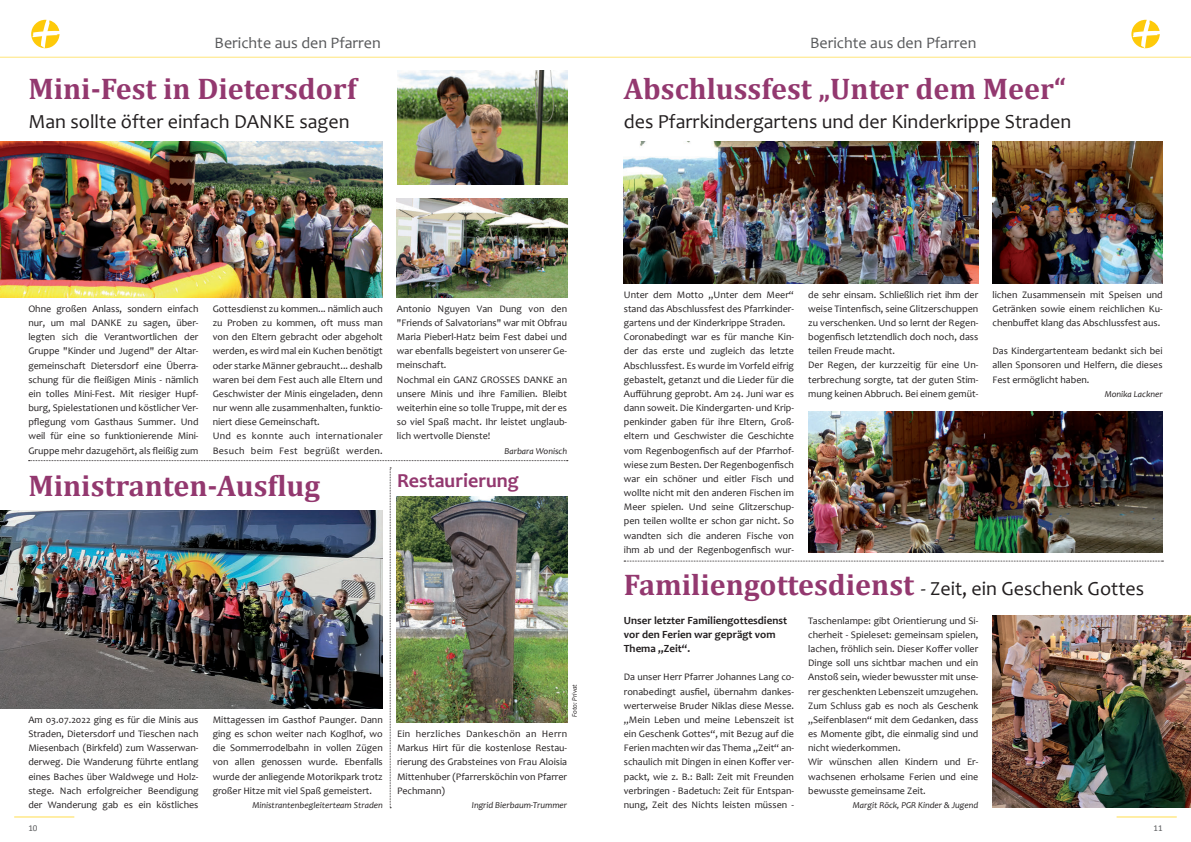
<style>
.page{position:relative;width:1191px;height:842px;background:#fff}
.page>*{position:absolute;margin:0;border:0;box-sizing:border-box;transform-origin:0 0}
.t1{font:700 30px "Cambria";color:#93386f}
.t2{font:20px "Candara";color:#231f20}
.t3{font:700 20px "Candara";color:#93386f}
.t4{font:16px "Candara";color:#57585a}
.t5{font:700 11px/14.2px "Candara";color:#231f20}
.t6{font:10px/14.2px "Candara";color:#231f20;text-align:justify}
.t7{font:italic 9px "Candara";color:#231f20}
.t8{font:9px "Calibri";color:#57585a}
.t9{font:italic 7px "Candara";color:#231f20}
.s1{font-family:"Cambria";font-weight:700;font-size:30px;color:#93386f}
</style>
<div class="page">
<hr style="left:0;top:57px;width:1191px;height:1px;background:#ffe578">
<hr style="left:14px;top:816px;width:60px;height:1px;background:#ffde4e">
<hr style="left:1116px;top:816px;width:60px;height:1px;background:#ffde4e">
<svg style="left:1131px;top:20px;width:28px;height:28px"></svg>
<svg style="left:31px;top:20px;width:29px;height:28px"></svg>
<img style="left:992px;top:615px;width:199px;height:193px">
<svg style="left:624px;top:561px;width:539px;height:1px"></svg>
<svg style="left:29px;top:460px;width:539px;height:1px"></svg>
<img style="left:992px;top:142px;width:170px;height:141px">
<img style="left:808px;top:411px;width:354px;height:142px">
<img style="left:624px;top:142px;width:354px;height:141px">
<img style="left:0;top:142px;width:383px;height:156px">
<img style="left:0;top:510px;width:383px;height:199px">
<img style="left:397px;top:71px;width:170px;height:113px">
<img style="left:397px;top:198px;width:170px;height:100px">
<img style="left:397px;top:496px;width:170px;height:227px">
<svg style="left:390px;top:468px;width:1px;height:340px"></svg>
<h3 class="t4" style="left:215px;top:33px;width:168px">Berichte aus den Pfarren</h3>
<h3 class="t4" style="left:810px;top:33px;width:168px">Berichte aus den Pfarren</h3>
<h1 class="t1" style="left:28px;top:71px;width:330px">Mini-Fest in Dietersdorf</h1>
<h2 class="t2" style="left:28px;top:109px;width:323px">Man sollte öfter einfach DANKE sagen</h2>
<h1 class="t1" style="left:624px;top:71px;width:444px">Abschlussfest „Unter dem Meer“</h1>
<h2 class="t2" style="left:624px;top:109px;width:449px">des Pfarrkindergartens und der Kinderkrippe Straden</h2>
<p class="t6" style="left:28px;top:301px;width:172px">Ohne großen Anlass, sondern einfach nur, um mal DANKE zu sagen, über&shy;legten sich die Verantwortlichen der Gruppe "Kinder und Jugend" der Altar&shy;gemeinschaft Dietersdorf eine Überra&shy;schung für die fleißigen Minis - nämlich ein tolles Mini-Fest. Mit riesiger Hupf&shy;burg, Spielestationen und köstlicher Ver&shy;pflegung vom Gasthaus Summer. Und weil für eine so funktionierende Mini-Gruppe mehr dazugehört, als fleißig zum</p>
<p class="t6" style="left:213px;top:301px;width:172px;text-align:left">Gottesdienst zu kommen... nämlich auch zu Proben zu kommen, oft muss man von den Eltern gebracht oder abgeholt werden, es wird mal ein Kuchen benötigt oder starke Männer gebraucht... deshalb waren bei dem Fest auch alle Eltern und Geschwister der Minis eingeladen, denn nur wenn alle zusammenhalten, funktio&shy;niert diese Gemeinschaft.<br>Und es konnte auch internationaler Besuch beim Fest begrüßt werden.</p>
<p class="t6" style="left:397px;top:301px;width:172px;text-align:left">Antonio Nguyen Van Dung von den "Friends of Salvatorians" war mit Obfrau Maria Pieberl-Hatz beim Fest dabei und war ebenfalls begeistert von unserer Ge&shy;meinschaft.<br>Nochmal ein GANZ GROSSES DANKE an unsere Minis und ihre Familien. Bleibt weiterhin eine so tolle Truppe, mit der es so viel Spaß macht. Ihr leistet unglaub&shy;lich wertvolle Dienste!</p>
<p class="t7" style="left:504px;top:445px;width:64px">Barbara Wonisch</p>
<h1 class="t1" style="left:28px;top:468px;width:293px">Ministranten-Ausflug</h1>
<h2 class="t3" style="left:397px;top:468px;width:123px">Restaurierung</h2>
<p class="t6" style="left:28px;top:713px;width:172px">Am 03.07.2022 ging es für die Minis aus Straden, Dietersdorf und Tieschen nach Miesenbach (Birkfeld) zum Wasserwan&shy;derweg. Die Wanderung führte entlang eines Baches über Waldwege und Holz&shy;stege. Nach erfolgreicher Beendigung der Wanderung gab es ein köstliches</p>
<p class="t6" style="left:213px;top:712px;width:172px">Mittagessen im Gasthof Paunger. Dann ging es schon weiter nach Koglhof, wo die Sommerrodelbahn in vollen Zügen von allen genossen wurde. Ebenfalls wurde der anliegende Motorikpark trotz großer Hitze mit viel Spaß gemeistert.</p>
<p class="t7" style="left:252px;top:800px;width:132px">Ministrantenbegleiterteam Straden</p>
<p class="t9" style="left:570px;top:717px;width:35px;rotate:-90deg">Foto: Privat</p>
<p class="t6" style="left:397px;top:727px;width:172px">Ein herzliches Dankeschön an Herrn Markus Hirt für die kostenlose Restau&shy;rierung des Grabsteines von Frau Aloisia Mittenhuber (Pfarrersköchin von Pfarrer Pechmann)</p>
<p class="t7" style="left:472px;top:800px;width:97px">Ingrid Bierbaum-Trummer</p>
<p class="t6" style="left:624px;top:287px;width:172px;text-align:left">Unter dem Motto „Unter dem Meer“ stand das Abschlussfest des Pfarrkinder&shy;gartens und der Kinderkrippe Straden.<br>Coronabedingt war es für manche Kin&shy;der das erste und zugleich das letzte Abschlussfest. Es wurde im Vorfeld eifrig gebastelt, getanzt und die Lieder für die Aufführung geprobt. Am 24. Juni war es dann soweit. Die Kindergarten- und Krip&shy;penkinder gaben für ihre Eltern, Groß&shy;eltern und Geschwister die Geschichte vom Regenbogenfisch auf der Pfarrhof&shy;wiese zum Besten. Der Regenbogenfisch war ein schöner und eitler Fisch und wollte nicht mit den anderen Fischen im Meer spielen. Und seine Glitzerschup&shy;pen teilen wollte er schon gar nicht. So wandten sich die anderen Fische von ihm ab und der Regenbogenfisch wur-</p>
<p class="t6" style="left:808px;top:287px;width:172px;text-align:left">de sehr einsam. Schließlich riet ihm der weise Tintenfisch, seine Glitzerschuppen zu verschenken. Und so lernt der Regen&shy;bogenfisch letztendlich doch noch, dass teilen Freude macht.<br>Der Regen, der kurzzeitig für eine Un&shy;terbrechung sorgte, tat der guten Stim&shy;mung keinen Abbruch. Bei einem gemüt-</p>
<p class="t6" style="left:992px;top:287px;width:172px">lichen Zusammensein mit Speisen und Getränken sowie einem reichlichen Ku&shy;chenbuffet klang das Abschlussfest aus.</p>
<p class="t6" style="left:992px;top:344px;width:172px">Das Kindergartenteam bedankt sich bei allen Sponsoren und Helfern, die dieses Fest ermöglicht haben.</p>
<p class="t7" style="left:1104px;top:388px;width:59px">Monika Lackner</p>
<h2 class="t2" style="left:624px;top:577px;width:522px"><span class="s1">Familiengottesdienst</span> - Zeit, ein Geschenk Gottes</h2>
<p class="t5" style="left:624px;top:613px;width:165px">Unser letzter Familiengottesdienst vor den Ferien war geprägt vom<br>Thema „Zeit“.</p>
<p class="t6" style="left:624px;top:670px;width:172px">Da unser Herr Pfarrer Johannes Lang co&shy;ronabedingt ausfiel, übernahm dankes&shy;werterweise Bruder Niklas diese Messe. „Mein Leben und meine Lebenszeit ist ein Geschenk Gottes“, mit Bezug auf die Ferien machten wir das Thema „Zeit“ an&shy;schaulich mit Dingen in einen Koffer ver&shy;packt, wie z. B.: Ball: Zeit mit Freunden verbringen - Badetuch: Zeit für Entspan&shy;nung, Zeit des Nichts leisten müssen -</p>
<p class="t6" style="left:808px;top:613px;width:172px;text-align:left">Taschenlampe: gibt Orientierung und Si&shy;cherheit - Spieleset: gemeinsam spielen, lachen, fröhlich sein. Dieser Koffer voller Dinge soll uns sichtbar machen und ein Anstoß sein, wieder bewusster mit unse&shy;rer geschenkten Lebenszeit umzugehen.<br>Zum Schluss gab es noch als Geschenk „Seifenblasen“ mit dem Gedanken, dass es Momente gibt, die einmalig sind und nicht wiederkommen.<br>Wir wünschen allen Kindern und Er&shy;wachsenen erholsame Ferien und eine bewusste gemeinsame Zeit.</p>
<p class="t7" style="left:853px;top:800px;width:127px">Margit Röck, PGR Kinder &amp; Jugend</p>
<p class="t8" style="left:28px;top:822px;width:11px">10</p>
<p class="t8" style="left:1153px;top:822px;width:11px">11</p>
</div>
